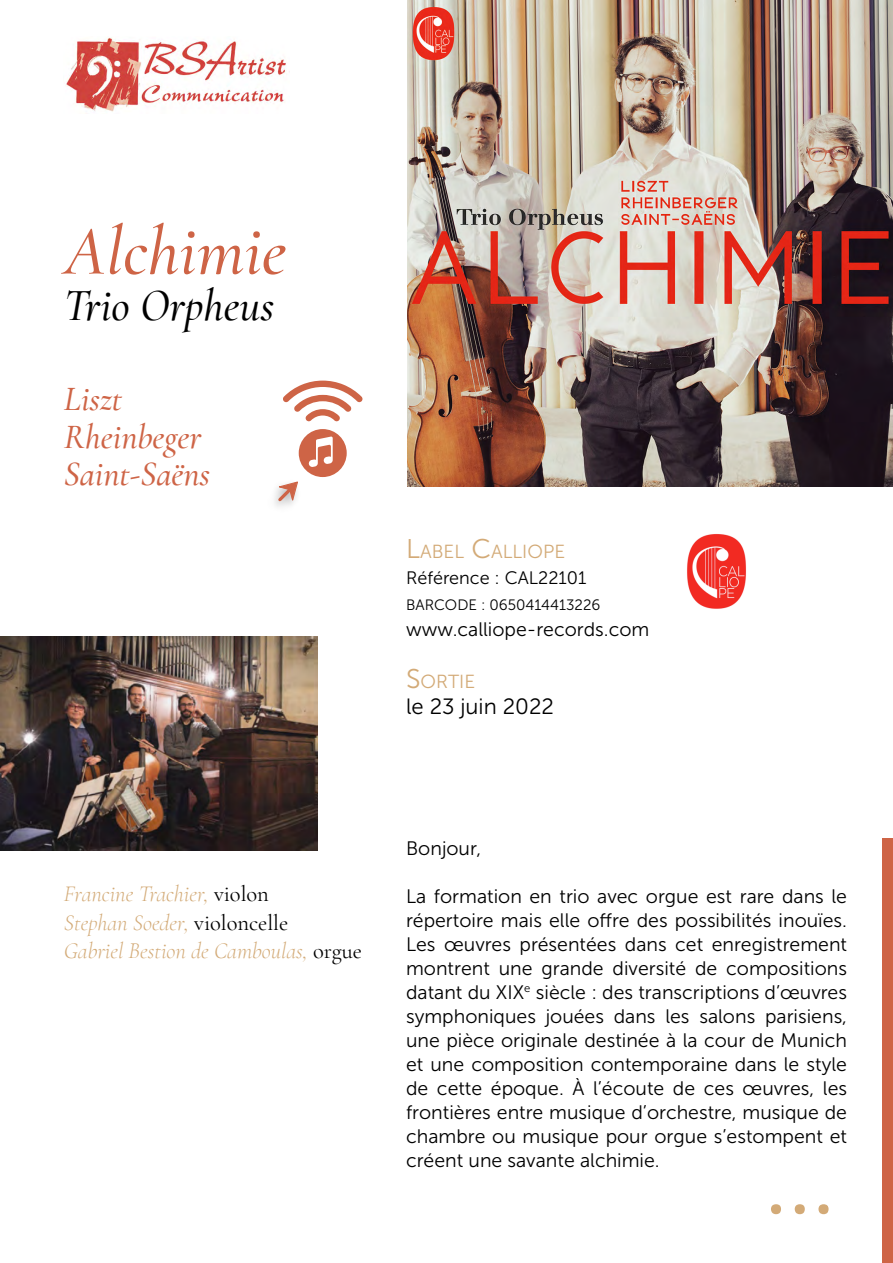
<style>
.page{position:relative;width:893px;height:1263px;background:#fff}
.page>*{position:absolute;margin:0;border:0;box-sizing:border-box;transform-origin:0 0}
.t1{font:italic 500 108px "Cormorant Garamond";color:#d3aa77}
.t2{font:italic 500 70.5px "Cormorant Garamond";color:#ce6446}
.t3{font:italic 500 45px "Cormorant Garamond";color:#000}
.t4{font:italic 500 34.5px/37.5px "Cormorant Garamond";color:#ce6446}
.t5{font:italic 300 22.5px/28.5px "Cormorant Garamond";color:#d3aa77}
.t6{font:22.05px "Museo Sans 300";color:#000}
.t7{font:19.5px/24px "Museo Sans 300";color:#000;text-align:justify}
.t8{font:18.9px "Museo Sans 300";color:#d3aa77}
.t9{font:18px "Museo Sans 300";color:#000}
.t10{font:15px "Museo Sans 300";color:#000}
.s1{font-size:27px}
.s2{font-weight:400;font-style:normal;color:#000}
</style>
<div class="page">
<div style="left:882px;top:839px;width:11px;height:424px;background:#ce6446"></div>
<img style="left:66px;top:37px;width:220px;height:75px">
<img style="left:407px;top:0;width:486px;height:486px">
<img style="left:687px;top:534px;width:59px;height:75px">
<svg style="left:283px;top:381px;width:80px;height:40px"></svg>
<img style="left:0;top:637px;width:317px;height:213px">
<svg style="left:275px;top:429px;width:72px;height:75px"></svg>
<h2 class="t2" style="left:64px;top:209px;width:224px">Alchimie</h2>
<h3 class="t3" style="left:64px;top:279px;width:212px">Trio Orpheus</h3>
<h3 class="t4" style="left:64px;top:381px;width:148px">Liszt<br>Rheinbeger<br>Saint-Saëns</h3>
<p class="t8" style="left:406px;top:541px;width:161px"><span class="s1">L</span>ABEL <span class="s1">C</span>ALLIOPE</p>
<p class="t9" style="left:406px;top:568px;width:182px">Référence : CAL22101</p>
<p class="t10" style="left:406px;top:597px;width:196px">BARCODE : 0650414413226</p>
<p class="t7" style="left:406px;top:618px;width:245px">www.calliope-records.com</p>
<p class="t8" style="left:406px;top:671px;width:71px"><span class="s1">S</span>ORTIE</p>
<p class="t6" style="left:406px;top:694px;width:149px">le 23 juin 2022</p>
<p class="t5" style="left:64px;top:880px;width:300px">Francine Trachier, <span class="s2">violon<br></span>Stephan Soeder, <span class="s2">violoncelle<br></span>Gabriel Bestion de Camboulas, <span class="s2">orgue</span></p>
<p class="t7" style="left:406px;top:836px;width:77px">Bonjour,</p>
<p class="t7" style="left:406px;top:884px;width:442px">La formation en trio avec orgue est rare dans le répertoire mais elle offre des possibilités inouïes.<br>Les œuvres présentées dans cet enregistrement montrent une grande diversité de compositions datant du XIX<sup>e</sup> siècle : des transcriptions d’œuvres symphoniques jouées dans les salons parisiens, une pièce originale destinée à la cour de Munich et une composition contemporaine dans le style de cette époque. À l’écoute de ces œuvres, les frontières entre musique d’orchestre, musique de chambre ou musique pour orgue s’estompent et créent une savante alchimie.</p>
<h1 class="t1" style="left:768px;top:1114px;width:71px">...</h1>
</div>
